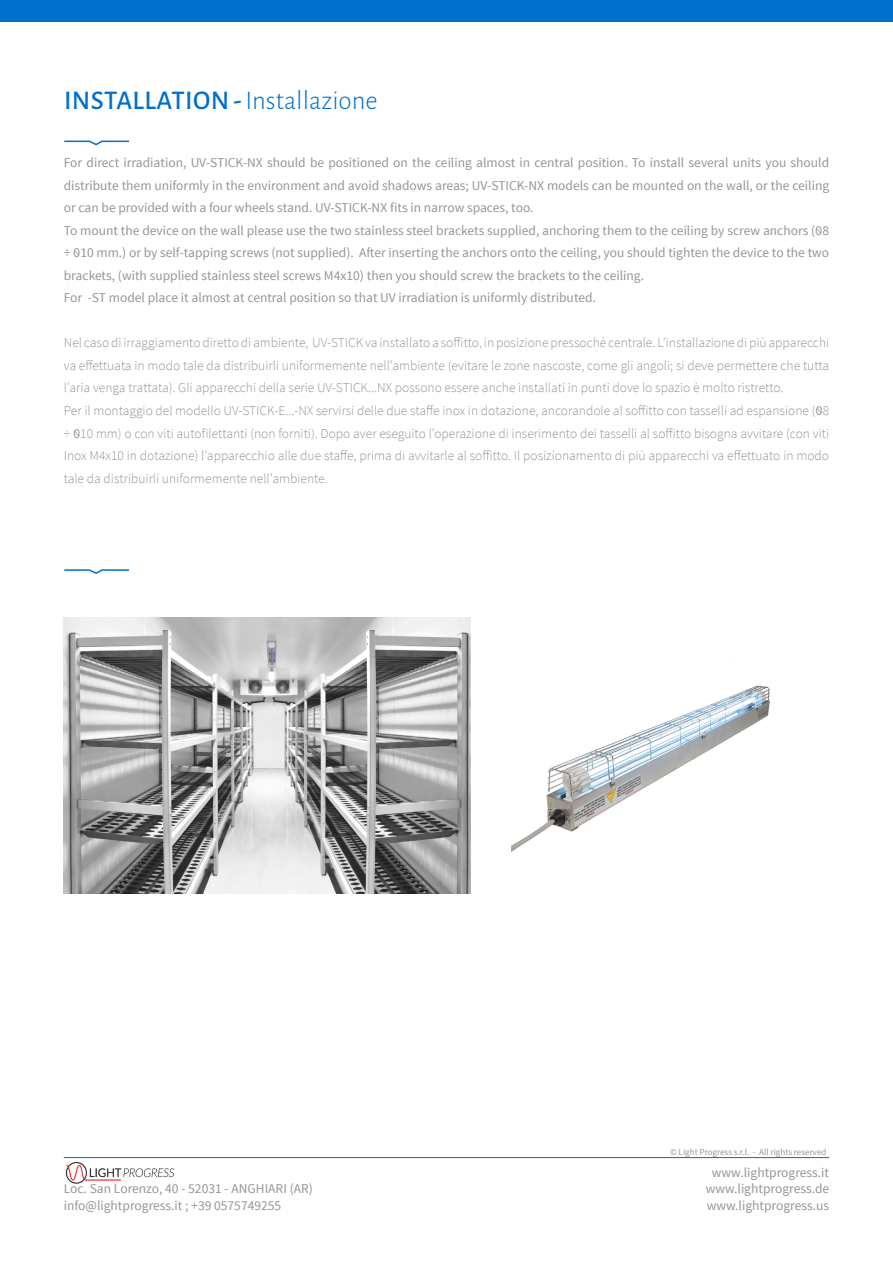
<style>
.page{position:relative;width:893px;height:1263px;background:#fff}
.page>*{position:absolute;margin:0;border:0;box-sizing:border-box;transform-origin:0 0}
.t1{font:500 27px "Alegreya Sans";letter-spacing:.015em;color:#0070ce}
.t2{font:13.5px/22.5px "Source Sans Pro";color:#979595;text-align:justify}
.t3{font:300 13.5px/22.5px "Source Sans Pro";color:#979595;text-align:justify}
.t4{font:9px "Source Sans Pro";color:#979595}
.s1{font-weight:300}
.s2{font-weight:400}
</style>
<div class="page">
<div style="left:0;top:0;width:892px;height:22px;background:#0070ce"></div>
<svg style="left:64px;top:140px;width:66px;height:6px"></svg>
<img style="left:64px;top:618px;width:406px;height:276px">
<img style="left:512px;top:685px;width:258px;height:167px">
<svg style="left:64px;top:569px;width:66px;height:5px"></svg>
<hr style="left:64px;top:1157px;width:765px;height:1px;background:#0070ce">
<img style="left:65px;top:1161px;width:110px;height:23px">
<p class="t1" style="left:64px;top:82px;width:315px">INSTALLATION - <span class="s1">Installazione</span></p>
<p class="t2" style="left:64px;top:152px;width:767px">For direct irradiation, UV-STICK-NX should be positioned on the ceiling almost in central position. To install several units you should distribute them uniformly in the environment and avoid shadows areas; UV-STICK-NX models can be mounted on the wall, or the ceiling or can be provided with a four wheels stand. UV-STICK-NX fits in narrow spaces, too.</p>
<p class="t2" style="left:64px;top:219px;width:767px">To mount the device on the wall please use the two stainless steel brackets supplied, anchoring them to the ceiling by screw anchors (08 ÷ 010 mm.) or by self-tapping screws (not supplied). After inserting the anchors onto the ceiling, you should tighten the device to the two brackets, (with supplied stainless steel screws M4x10) then you should screw the brackets to the ceiling.</p>
<p class="t2" style="left:64px;top:287px;width:534px">For -ST model place it almost at central position so that UV irradiation is uniformly distributed.</p>
<p class="t3" style="left:64px;top:332px;width:767px">Nel caso di irraggiamento diretto di ambiente, UV-STICK va installato a soffitto, in posizione pressoché centrale. L’installazione di più apparecchi va effettuata in modo tale da distribuirli uniformemente nell’ambiente (evitare le zone nascoste, come gli angoli; si deve permettere che tutta l’aria venga trattata). Gli apparecchi della serie UV-STICK...NX possono essere anche installati in punti dove lo spazio è molto ristretto.</p>
<p class="t3" style="left:64px;top:399px;width:767px">Per il montaggio del modello UV-STICK-E...-NX servirsi delle due staffe inox in dotazione, ancorandole al soffitto con tasselli ad espansione (<span class="s2">0</span>8 ÷ <span class="s2">0</span>10 mm) o con viti autofilettanti (non forniti). Dopo aver eseguito l’operazione di inserimento dei tasselli al soffitto bisogna avvitare (con viti Inox M4x10 in dotazione) l’apparecchio alle due staffe, prima di avvitarle al soffitto. Il posizionamento di più apparecchi va effettuato in modo tale da distribuirli uniformemente nell’ambiente.</p>
<p class="t2" style="left:64px;top:1177px;width:251px">Loc. San Lorenzo, 40 - 52031 - ANGHIARI (AR)</p>
<p class="t2" style="left:64px;top:1194px;width:219px">info@lightprogress.it ; +39 0575749255</p>
<p class="t4" style="left:670px;top:1146px;width:158px">© Light Progress s.r.l. - All rights reserved</p>
<p class="t2" style="left:712px;top:1161px;width:119px">www.lightprogress.it</p>
<p class="t2" style="left:706px;top:1178px;width:125px">www.lightprogress.de</p>
<p class="t2" style="left:707px;top:1194px;width:124px">www.lightprogress.us</p>
</div>
